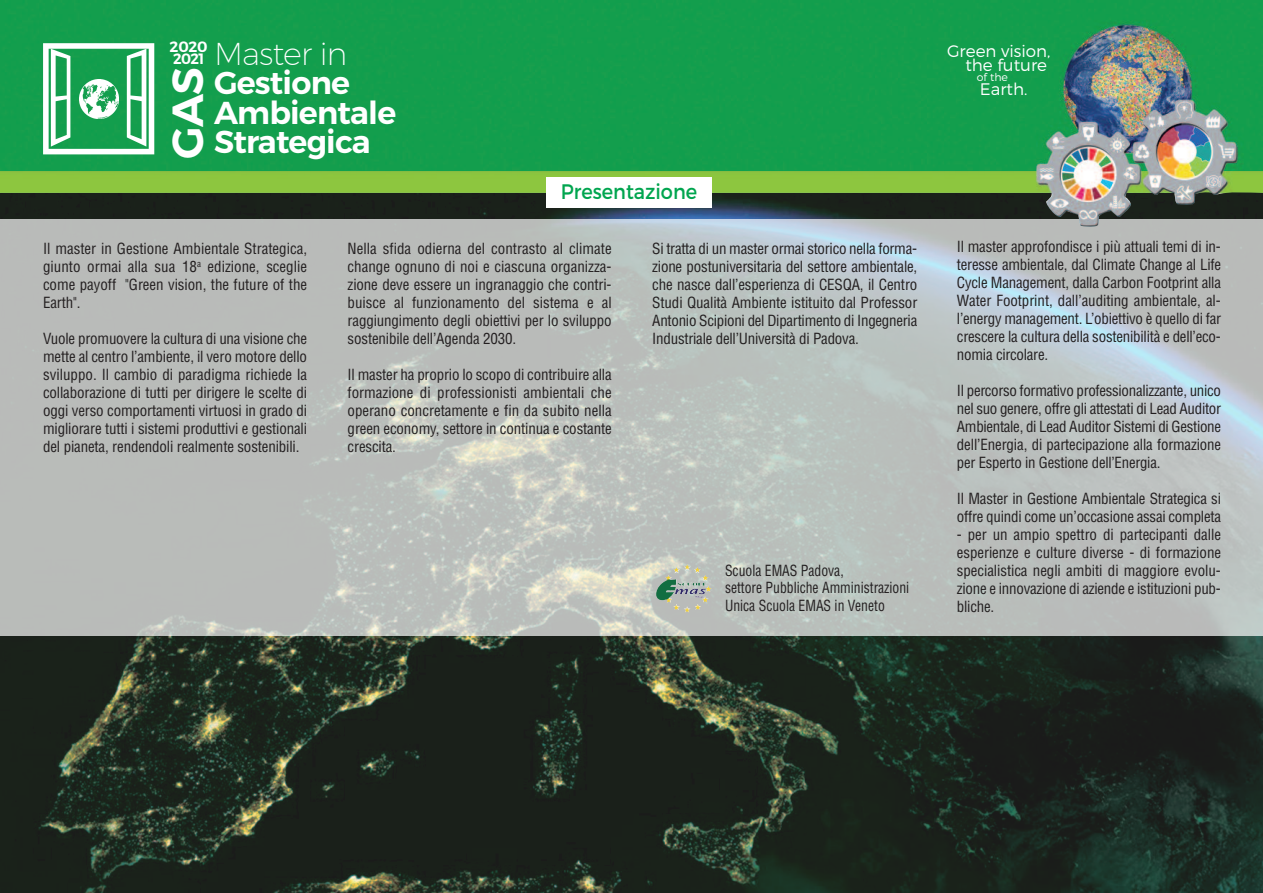
<style>
.page{position:relative;width:1263px;height:893px;background:#fff}
.page>*{position:absolute;margin:0;border:0;box-sizing:border-box;transform-origin:0 0}
.t1{font:600 43.5px "Montserrat";color:#fff}
.t2{font:600 31.65px/29.5px "Montserrat";letter-spacing:-.025em;color:#fff}
.t3{font:21px "Montserrat";color:#00a54f;scale:.92 1}
.t4{font:300 16.65px/14.1px "Montserrat";color:#fff;text-align:right}
.t5{font:condensed 15px/18px "Helvetica";letter-spacing:-.01em;color:#231f20;text-align:justify}
.t6{font:condensed 15px/17.4px "Helvetica";letter-spacing:-.01em;color:#231f20;scale:.91 1}
.t7{font:600 15px "Montserrat";color:#fff}
.t8{font:300 10.95px "Montserrat";color:#fff}
.s1{font-size:15px}
.s2{font-weight:200}
</style>
<div class="page">
<img style="left:0;top:636px;width:1263px;height:257px">
<div style="left:0;top:220px;width:1263px;height:416px;background:#fff;opacity:.7"></div>
<img style="left:0;top:0;width:1263px;height:227px">
<svg style="left:43px;top:43px;width:111px;height:111px"></svg>
<div style="left:546px;top:177px;width:166px;height:31px;background:#fff"></div>
<img style="left:656px;top:564px;width:52px;height:39px">
<p class="t7" style="left:170px;top:41px;width:40px">2020</p>
<h2 class="t2" style="left:214px;top:41px;width:184px;text-indent:-41px"><span class="s1">2021</span> <span class="s2">Master in<br></span>Gestione<br>Ambientale<br>Strategica</h2>
<p class="t4" style="left:947px;top:45px;width:105px">Green vision, the future</p>
<h1 class="t1" style="left:171px;top:159px;width:92px;rotate:-90deg">GAS</h1>
<p class="t8" style="left:977px;top:73px;width:33px">of the</p>
<p class="t4" style="left:980px;top:83px;width:49px">Earth.</p>
<p class="t5" style="left:43px;top:240px;width:266px">Il master in Gestione Ambientale Strategica, giunto ormai alla sua 18<sup>a</sup> edizione, sceglie come payoff "Green vision, the future of the Earth".</p>
<p class="t5" style="left:43px;top:330px;width:266px">Vuole promuovere la cultura di una visione che mette al centro l’ambiente, il vero motore dello sviluppo. Il cambio di paradigma richiede la collaborazione di tutti per dirigere le scelte di oggi verso comportamenti virtuosi in grado di migliorare tutti i sistemi produttivi e gestionali del pianeta, rendendoli realmente sostenibili.</p>
<h3 class="t3" style="left:561px;top:183px;width:150px">Presentazione</h3>
<p class="t5" style="left:348px;top:240px;width:266px">Nella sfida odierna del contrasto al climate change ognuno di noi e ciascuna organizza&shy;zione deve essere un ingranaggio che contri&shy;buisce al funzionamento del sistema e al raggiungimento degli obiettivi per lo sviluppo sostenibile dell’Agenda 2030.</p>
<p class="t5" style="left:348px;top:366px;width:266px">Il master ha proprio lo scopo di contribuire alla formazione di professionisti ambientali che operano concretamente e fin da subito nella green economy, settore in continua e costante crescita.</p>
<p class="t5" style="left:652px;top:240px;width:267px">Si tratta di un master ormai storico nella forma&shy;zione postuniversitaria del settore ambientale, che nasce dall’esperienza di CESQA, il Centro Studi Qualità Ambiente istituito dal Professor Antonio Scipioni del Dipartimento di Ingegneria Industriale dell’Università di Padova.</p>
<p class="t5" style="left:957px;top:238px;width:266px">Il master approfondisce i più attuali temi di in&shy;teresse ambientale, dal Climate Change al Life Cycle Management, dalla Carbon Footprint alla Water Footprint, dall’auditing ambientale, al&shy;l’energy management. L’obiettivo è quello di far crescere la cultura della sostenibilità e dell’eco&shy;nomia circolare.</p>
<p class="t5" style="left:957px;top:382px;width:266px">Il percorso formativo professionalizzante, unico nel suo genere, offre gli attestati di Lead Auditor Ambientale, di Lead Auditor Sistemi di Gestione dell’Energia, di partecipazione alla formazione per Esperto in Gestione dell’Energia.</p>
<p class="t5" style="left:957px;top:490px;width:266px">Il Master in Gestione Ambientale Strategica si offre quindi come un’occasione assai completa</p>
<p class="t5" style="left:957px;top:526px;width:266px">- per un ampio spettro di partecipanti dalle esperienze e culture diverse - di formazione specialistica negli ambiti di maggiore evolu&shy;zione e innovazione di aziende e istituzioni pub&shy;bliche.</p>
<p class="t6" style="left:725px;top:562px;width:204px">Scuola EMAS Padova,<br>settore Pubbliche Amministrazioni<br>Unica Scuola EMAS in Veneto</p>
</div>
